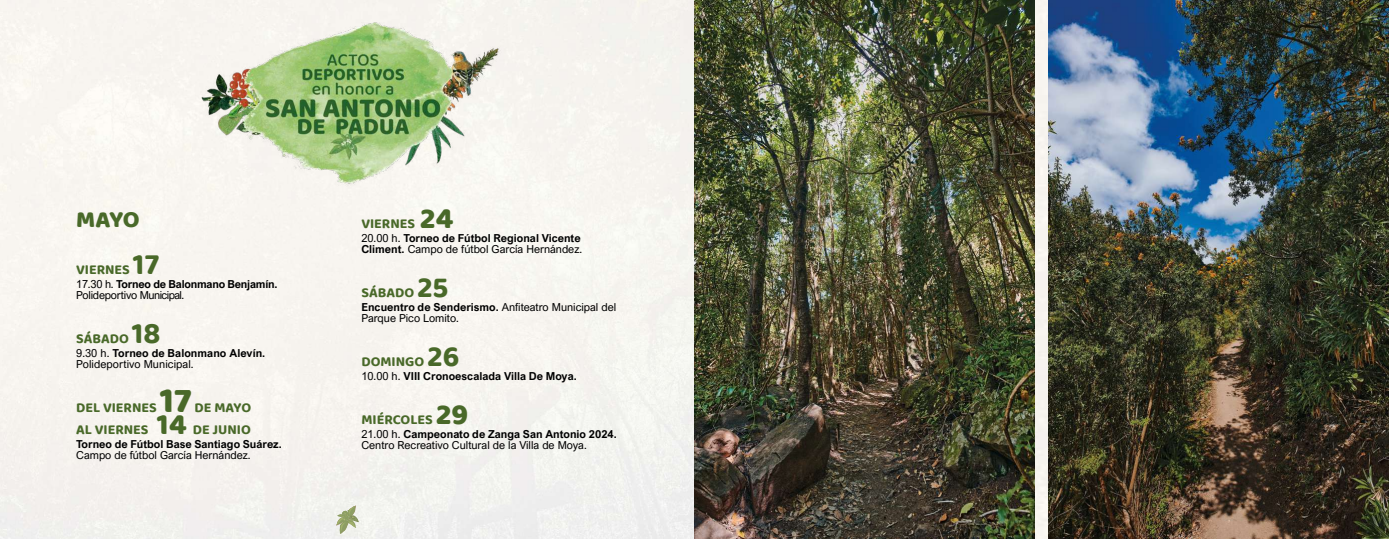
<style>
.page{position:relative;width:1389px;height:539px;background:#fff}
.page>*{position:absolute;margin:0;border:0;box-sizing:border-box;transform-origin:0 0}
.t1{font:800 36px "Baloo Bhai 2";color:#496929}
.t2{font:800 24px "Baloo Bhai 2";color:#496929}
.t3{font:700 14px/22px "Baloo Bhai 2";color:#496929;text-align:right}
.t4{font:11px/11px "Arial Nova";color:#000}
.t5{font:700 11px/11px "Arial Nova";color:#000}
.t6{font:11px/11px "Arial Nova";letter-spacing:-.025em;color:#000}
.s1{font-size:30px}
.s2{font-weight:700}
.s3{font-weight:800;font-size:30px}
.s4{font-weight:400}
</style>
<div class="page">
<div style="left:0;top:0;width:1049px;height:539px;background:#f7f4f0"></div>
<img style="left:174px;top:16px;width:347px;height:175px">
<svg style="left:336px;top:505px;width:22px;height:28px"></svg>
<img style="left:694px;top:0;width:341px;height:539px">
<img style="left:1049px;top:0;width:340px;height:539px">
<h2 class="t2" style="left:76px;top:205px;width:65px">MAYO</h2>
<p class="t3" style="left:76px;top:258px;width:84px">VIERNES <span class="s1">17</span></p>
<p class="t6" style="left:76px;top:278px;width:203px">17.30 h. <span class="s2">Torneo de Balonmano Benjamín.<br></span>Polideportivo Municipal.</p>
<p class="t3" style="left:76px;top:327px;width:86px">SÁBADO <span class="s1">18</span></p>
<p class="t4" style="left:76px;top:347px;width:191px">9.30 h. <span class="s2">Torneo de Balonmano Alevín.<br></span>Polideportivo Municipal.</p>
<p class="t3" style="left:76px;top:396px;width:82px">DEL VIERNES</p>
<h1 class="t1" style="left:160px;top:378px;width:33px">17</h1>
<p class="t3" style="left:76px;top:396px;width:176px">DE MAYO<br>AL VIERNES <span class="s3">14</span> DE JUNIO</p>
<p class="t5" style="left:76px;top:438px;width:207px">Torneo de Fútbol Base Santiago Suárez.</p>
<p class="t4" style="left:76px;top:449px;width:176px">Campo de fútbol García Hernández.</p>
<p class="t3" style="left:361px;top:212px;width:94px">VIERNES <span class="s3">24</span></p>
<p class="t5" style="left:361px;top:232px;width:222px"><span class="s4">20.00 h.</span> Torneo de Fútbol Regional Vicente<br>Climent. <span class="s4">Campo de fútbol García Hernández.</span></p>
<p class="t3" style="left:361px;top:281px;width:88px">SÁBADO <span class="s1">25</span></p>
<p class="t4" style="left:361px;top:301px;width:256px"><span class="s2">Encuentro de Senderismo.</span> Anfiteatro Municipal del<br>Parque Pico Lomito.</p>
<p class="t3" style="left:361px;top:350px;width:100px">DOMINGO <span class="s1">26</span></p>
<p class="t5" style="left:361px;top:370px;width:217px"><span class="s4">10.00 h.</span> VIII Cronoescalada Villa De Moya.</p>
<p class="t3" style="left:361px;top:408px;width:108px">MIÉRCOLES <span class="s3">29</span></p>
<p class="t4" style="left:361px;top:428px;width:257px">21.00 h. <span class="s2">Campeonato de Zanga San Antonio 2024.<br></span>Centro Recreativo Cultural de la Villa de Moya.</p>
</div>
